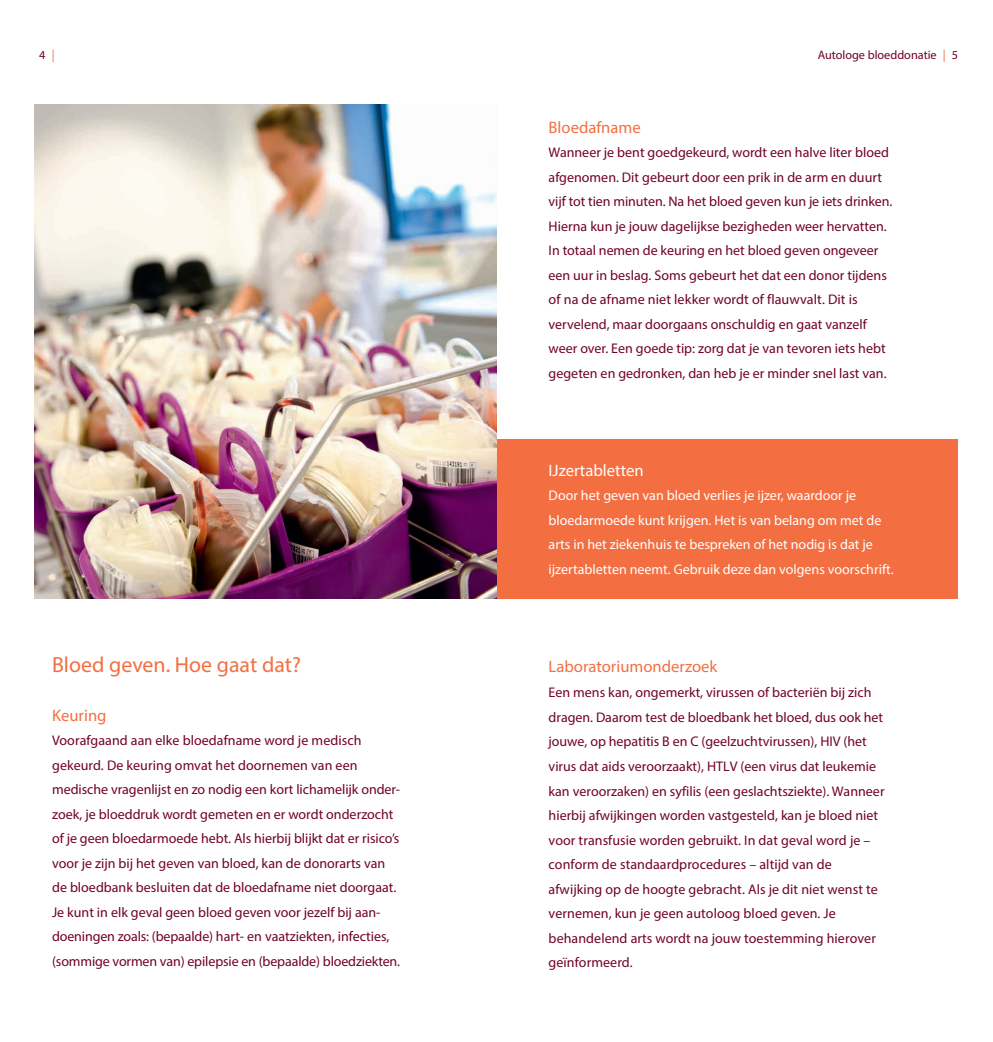
<style>
.page{position:relative;width:993px;height:1042px;background:#fff}
.page>*{position:absolute;margin:0;border:0;box-sizing:border-box;transform-origin:0 0}
.t1{font:21.88px "Myriad Pro";color:#f36f42}
.t2{font:16.62px "Myriad Pro";color:#f36f42}
.t3{font:16.62px "Myriad Pro";color:#fff}
.t4{font:14px/24.5px "Myriad Pro";color:#71002c}
.t5{font:14px/24.5px "Myriad Pro";color:#fff}
.t6{font:12.25px "Myriad Pro";color:#71002c}
.s1{color:#f36f42}
</style>
<div class="page">
<div style="left:496px;top:439px;width:461px;height:159px;background:#f36f42"></div>
<img style="left:35px;top:104px;width:461px;height:494px">
<p class="t6" style="left:39px;top:48px;width:17px">4 <span class="s1">|</span></p>
<p class="t6" style="left:817px;top:48px;width:142px">Autologe bloeddonatie <span class="s1">|</span> 5</p>
<p class="t2" style="left:548px;top:117px;width:94px">Bloedafname</p>
<p class="t4" style="left:548px;top:140px;width:345px">Wanneer je bent goedgekeurd, wordt een halve liter bloed afgenomen. Dit gebeurt door een prik in de arm en duurt vijf tot tien minuten. Na het bloed geven kun je iets drinken.<br>Hierna kun je jouw dagelijkse bezigheden weer hervatten.<br>In totaal nemen de keuring en het bloed geven ongeveer een uur in beslag. Soms gebeurt het dat een donor tijdens of na de afname niet lekker wordt of flauwvalt. Dit is vervelend, maar doorgaans onschuldig en gaat vanzelf weer over. Een goede tip: zorg dat je van tevoren iets hebt gegeten en gedronken, dan heb je er minder snel last van.</p>
<h1 class="t1" style="left:52px;top:651px;width:250px">Bloed geven. Hoe gaat dat?</h1>
<p class="t2" style="left:52px;top:705px;width:56px">Keuring</p>
<p class="t4" style="left:52px;top:728px;width:349px">Voorafgaand aan elke bloedafname word je medisch gekeurd. De keuring omvat het doornemen van een medische vragenlijst en zo nodig een kort lichamelijk onder&shy;zoek, je bloeddruk wordt gemeten en er wordt onderzocht of je geen bloedarmoede hebt. Als hierbij blijkt dat er risico’s voor je zijn bij het geven van bloed, kan de donorarts van de bloedbank besluiten dat de bloedafname niet doorgaat.<br>Je kunt in elk geval geen bloed geven voor jezelf bij aan&shy;doeningen zoals: (bepaalde) hart- en vaatziekten, infecties, (sommige vormen van) epilepsie en (bepaalde) bloedziekten.</p>
<p class="t3" style="left:548px;top:460px;width:96px">IJzertabletten</p>
<p class="t5" style="left:548px;top:483px;width:346px">Door het geven van bloed verlies je ijzer, waardoor je bloedarmoede kunt krijgen. Het is van belang om met de arts in het ziekenhuis te bespreken of het nodig is dat je ijzertabletten neemt. Gebruik deze dan volgens voorschrift.</p>
<p class="t2" style="left:548px;top:656px;width:170px">Laboratoriumonderzoek</p>
<p class="t4" style="left:548px;top:680px;width:337px">Een mens kan, ongemerkt, virussen of bacteriën bij zich dragen. Daarom test de bloedbank het bloed, dus ook het jouwe, op hepatitis B en C (geelzuchtvirussen), HIV (het virus dat aids veroorzaakt), HTLV (een virus dat leukemie kan veroorzaken) en syfilis (een geslachtsziekte). Wanneer hierbij afwijkingen worden vastgesteld, kan je bloed niet voor transfusie worden gebruikt. In dat geval word je – conform de standaardprocedures – altijd van de afwijking op de hoogte gebracht. Als je dit niet wenst te vernemen, kun je geen autoloog bloed geven. Je behandelend arts wordt na jouw toestemming hierover geïnformeerd.</p>
</div>
